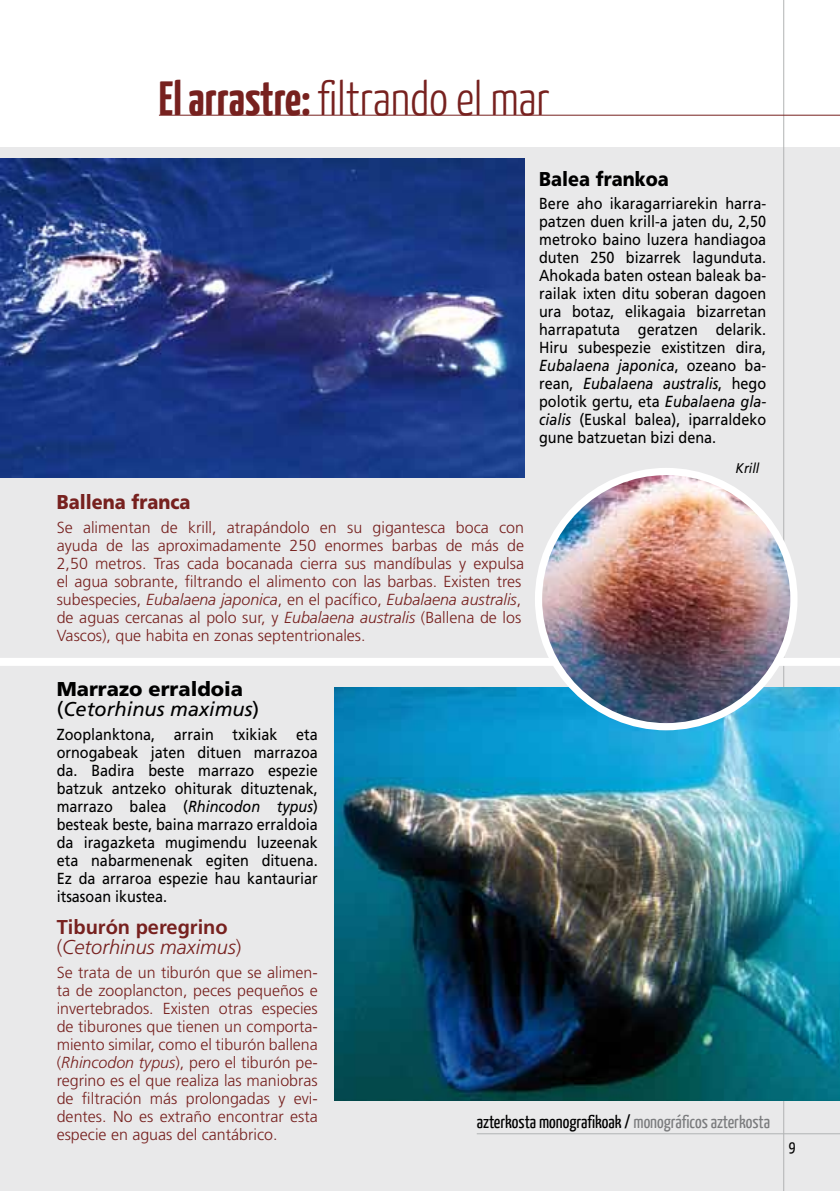
<style>
.page{position:relative;width:840px;height:1191px;background:#fff}
.page>*{position:absolute;margin:0;border:0;box-sizing:border-box;transform-origin:0 0}
.t1{font:300 48px "Yanone Kaffeesatz";color:#77211f}
.t2{font:italic 300 20px/20px "Frutiger";color:#77211f}
.t3{font:italic 20px/20px "Frutiger";color:#000}
.t4{font:900 20px "Frutiger";color:#77211f;scale:.9 1}
.t5{font:900 20px "Frutiger";color:#000;scale:.9 1}
.t6{font:18px "Yanone Kaffeesatz";color:#000}
.t7{font:300 16px/18px "Frutiger";color:#77211f;text-align:justify}
.t8{font:16px/18px "Frutiger";color:#000;text-align:justify;scale:.9 1}
.t9{font:16px "Yanone Kaffeesatz";color:#000}
.t10{font:italic 14px "Frutiger";color:#000;scale:.9 1}
.s1{font-weight:700}
.s2{font-style:italic}
.s3{font-weight:900;font-style:normal}
.s4{font-style:normal}
.s5{font-weight:700;font-style:normal}
.s6{color:#7b7c7e}
</style>
<div class="page">
<div style="left:0;top:147px;width:839px;height:1044px;background:#e9e9ea"></div>
<img style="left:0;top:159px;width:524px;height:319px">
<hr style="left:782px;top:0;width:1px;height:1191px;background:#b1b3b4">
<hr style="left:476px;top:1133px;width:363px;height:1px;background:#b1b3b4">
<hr style="left:159px;top:115px;width:680px;height:1px;background:#77211f">
<img style="left:334px;top:687px;width:505px;height:413px">
<div style="left:0;top:658px;width:839px;height:8px;background:#fff"></div>
<img style="left:538px;top:471px;width:255px;height:255px;border-radius:128px">
<div style="left:534px;top:468px;width:263px;height:262px;border:7px solid #fff;border-radius:50%"></div>
<h1 class="t1" style="left:159px;top:68px;width:392px"><span class="s1">El arrastre:</span> filtrando el mar</h1>
<p class="t5" style="left:539px;top:167px;width:145px">Balea frankoa</p>
<p class="t8" style="left:539px;top:195px;width:253px">Bere aho ikaragarriarekin harra&shy;patzen duen krill-a jaten du, 2,50 metroko baino luzera handiagoa duten 250 bizarrek lagunduta.<br>Ahokada baten ostean baleak ba&shy;railak ixten ditu soberan dagoen ura botaz, elikagaia bizarretan harrapatuta geratzen delarik.<br>Hiru subespezie existitzen dira, <span class="s2">Eubalaena japonica</span>, ozeano ba&shy;rean, <span class="s2">Eubalaena australis</span>, hego polotik gertu, eta <span class="s2">Eubalaena gla&shy;cialis</span> (Euskal balea), iparraldeko gune batzuetan bizi dena.</p>
<p class="t4" style="left:57px;top:490px;width:150px">Ballena franca</p>
<p class="t7" style="left:57px;top:518px;width:468px;text-align:left">Se alimentan de krill, atrapándolo en su gigantesca boca con ayuda de las aproximadamente 250 enormes barbas de más de 2,50 metros. Tras cada bocanada cierra sus mandíbulas y expulsa el agua sobrante, filtrando el alimento con las barbas. Existen tres subespecies, <span class="s2">Eubalaena japonica</span>, en el pacífico, <span class="s2">Eubalaena australis</span>, de aguas cercanas al polo sur, y <span class="s2">Eubalaena australis</span> (Ballena de los Vascos), que habita en zonas septentrionales.</p>
<p class="t3" style="left:57px;top:679px;width:204px"><span class="s3">Marrazo erraldoia </span><span class="s4">(</span>Cetorhinus maximus<span class="s4">)</span></p>
<p class="t8" style="left:57px;top:725px;width:291px">Zooplanktona, arrain txikiak eta ornogabeak jaten dituen marrazoa da. Badira beste marrazo espezie batzuk antzeko ohiturak dituztenak, marrazo balea (<span class="s2">Rhincodon typus</span>) besteak beste, baina marrazo erraldoia da iragazketa mugimendu luzeenak eta nabarmenenak egiten dituena.<br>Ez da arraroa espezie hau kantauriar itsasoan ikustea.</p>
<p class="t10" style="left:735px;top:460px;width:28px">Krill</p>
<p class="t2" style="left:57px;top:917px;width:186px"><span class="s5">Tiburón peregrino </span><span class="s4">(</span>Cetorhinus maximus<span class="s4">)</span></p>
<p class="t7" style="left:57px;top:963px;width:262px">Se trata de un tiburón que se alimen&shy;ta de zooplancton, peces pequeños e invertebrados. Existen otras especies de tiburones que tienen un comporta&shy;miento similar, como el tiburón ballena (<span class="s2">Rhincodon typus</span>), pero el tiburón pe&shy;regrino es el que realiza las maniobras de filtración más prolongadas y evi&shy;dentes. No es extraño encontrar esta especie en aguas del cantábrico.</p>
<p class="t6" style="left:476px;top:1109px;width:295px">azterkosta monografikoak / <span class="s6">monográficos azterkosta</span></p>
<p class="t9" style="left:788px;top:1135px;width:8px">9</p>
</div>
